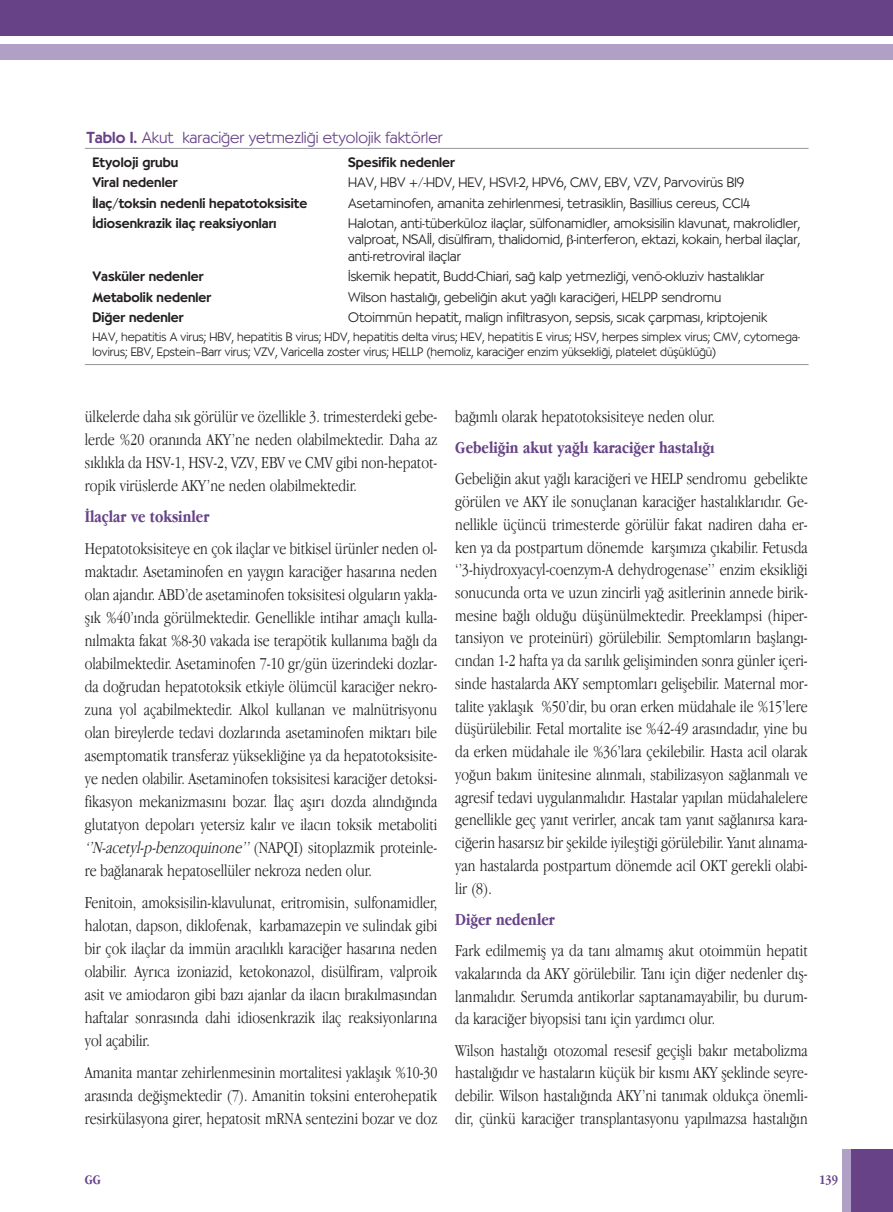
<style>
.page{position:relative;width:893px;height:1212px;background:#fff}
.page>*{position:absolute;margin:0;border:0;box-sizing:border-box;transform-origin:0 0}
.t1{font:300 17.25px/23.1px "Apple Garamond";color:#231f20;text-align:justify}
.t2{font:700 17.25px "Apple Garamond";color:#674287}
.t3{font:15.75px "Cg Bernhardt Lt";color:#674287}
.t4{font:13.5px/16.4px "Cg Bernhardt Lt";color:#231f20;text-align:justify}
.t5{font:13.5px "Cg Bernhardt Md";color:#231f20}
.t6{font:700 13.5px "Apple Garamond";color:#674287}
.t7{font:12px/14.4px "Cg Bernhardt Lt";color:#231f20}
.s1{font-family:"Cg Bernhardt Md"}
.s2{font-style:italic}
</style>
<div class="page">
<div style="left:851px;top:1150px;width:42px;height:62px;background:#674287"></div>
<div style="left:843px;top:1150px;width:8px;height:62px;background:#b1a0c5"></div>
<div style="left:0;top:0;width:893px;height:35px;background:#674287"></div>
<div style="left:0;top:44px;width:893px;height:15px;background:#b1a0c5"></div>
<hr style="left:85px;top:148px;width:724px;height:1px;background:#939598">
<hr style="left:85px;top:364px;width:724px;height:1px;background:#939598">
<p class="t3" style="left:86px;top:132px;width:358px"><span class="s1">Tablo 1.</span> Akut karaci¤er yetmezli¤i etyolojik faktörler</p>
<p class="t5" style="left:92px;top:157px;width:88px">Etyoloji grubu</p>
<p class="t5" style="left:348px;top:157px;width:108px">Spesifik nedenler</p>
<p class="t5" style="left:92px;top:177px;width:87px">Viral nedenler</p>
<p class="t4" style="left:348px;top:176px;width:397px">HAV, HBV +/-HDV, HEV, HSV1-2, HPV6, CMV, EBV, VZV, Parvovirüs B19</p>
<p class="t5" style="left:92px;top:198px;width:216px">‹laç/toksin nedenli hepatotoksisite</p>
<p class="t4" style="left:348px;top:196px;width:403px">Asetaminofen, amanita zehirlenmesi, tetrasiklin, Basillius cereus, CCl4</p>
<p class="t5" style="left:92px;top:218px;width:186px">‹diosenkrazik ilaç reaksiyonlar›</p>
<p class="t4" style="left:348px;top:217px;width:454px">Halotan, anti-tüberküloz ilaçlar, sülfonamidler, amoksisilin klavunat, makrolidler, valproat, NSA‹‹, disülfiram, thalidomid, -interferon, ektazi, kokain, herbal ilaçlar, anti-retroviral ilaçlar</p>
<p class="t5" style="left:92px;top:272px;width:113px">Vasküler nedenler</p>
<p class="t4" style="left:348px;top:270px;width:417px">‹skemik hepatit, Budd-Chiari, sa¤ kalp yetmezli¤i, venö-okluziv hastal›klar</p>
<p class="t5" style="left:92px;top:292px;width:121px">Metabolik nedenler</p>
<p class="t4" style="left:348px;top:290px;width:375px">Wilson hastal›¤›, gebeli¤in akut ya¤l› karaci¤eri, HELPP sendromu</p>
<p class="t5" style="left:92px;top:312px;width:93px">Di¤er nedenler</p>
<p class="t4" style="left:348px;top:311px;width:421px">Otoimmün hepatit, malign infiltrasyon, sepsis, s›cak çarpmas›, kriptojenik</p>
<p class="t7" style="left:92px;top:331px;width:709px">HAV, hepatitis A virus; HBV, hepatitis B virus; HDV, hepatitis delta virus; HEV, hepatitis E virus; HSV, herpes simplex virus; CMV, cytomega&shy;lovirus; EBV, Epstein–Barr virus; VZV, Varicella zoster virus; HELLP (hemoliz, karaci¤er enzim yüksekli¤i, platelet düflüklü¤ü)</p>
<p class="t1" style="left:85px;top:406px;width:354px">ülkelerde daha sık görülür ve özellikle 3. trimesterdeki gebe&shy;lerde %20 oranında AKY’ne neden olabilmektedir. Daha az sıklıkla da HSV-1, HSV-2, VZV, EBV ve CMV gibi non-hepatot&shy;ropik virüslerde AKY’ne neden olabilmektedir.</p>
<p class="t2" style="left:85px;top:510px;width:126px">İlaçlar ve toksinler</p>
<p class="t1" style="left:85px;top:538px;width:354px">Hepatotoksisiteye en çok ilaçlar ve bitkisel ürünler neden ol&shy;maktadır. Asetaminofen en yaygın karaciğer hasarına neden olan ajandır. ABD’de asetaminofen toksisitesi olguların yakla&shy;şık %40’ında görülmektedir. Genellikle intihar amaçlı kulla&shy;nılmakta fakat %8-30 vakada ise terapötik kullanıma bağlı da olabilmektedir. Asetaminofen 7-10 gr/gün üzerindeki dozlar&shy;da doğrudan hepatotoksik etkiyle ölümcül karaciğer nekro&shy;zuna yol açabilmektedir. Alkol kullanan ve malnütrisyonu olan bireylerde tedavi dozlarında asetaminofen miktarı bile asemptomatik transferaz yüksekliğine ya da hepatotoksisite&shy;ye neden olabilir. Asetaminofen toksisitesi karaciğer detoksi&shy;fikasyon mekanizmasını bozar. İlaç aşırı dozda alındığında glutatyon depoları yetersiz kalır ve ilacın toksik metaboliti <span class="s2">‘’N-acetyl-p-benzoquinone’’</span>(NAPQI) sitoplazmik proteinle&shy;re bağlanarak hepatosellüler nekroza neden olur.</p>
<p class="t1" style="left:85px;top:892px;width:354px">Fenitoin, amoksisilin-klavulunat, eritromisin, sulfonamidler, halotan, dapson, diklofenak, karbamazepin ve sulindak gibi bir çok ilaçlar da immün aracılıklı karaciğer hasarına neden olabilir. Ayrıca izoniazid, ketokonazol, disülfiram, valproik asit ve amiodaron gibi bazı ajanlar da ilacın bırakılmasından haftalar sonrasında dahi idiosenkrazik ilaç reaksiyonlarına yol açabilir.</p>
<p class="t1" style="left:85px;top:1062px;width:354px">Amanita mantar zehirlenmesinin mortalitesi yaklaşık %10-30 arasında değişmektedir (7). Amanitin toksini enterohepatik resirkülasyona girer, hepatosit mRNA sentezini bozar ve doz</p>
<p class="t1" style="left:455px;top:406px;width:261px">bağımlı olarak hepatotoksisiteye neden olur.</p>
<p class="t2" style="left:455px;top:440px;width:261px">Gebeliğin akut yağlı karaciğer hastalığı</p>
<p class="t1" style="left:455px;top:469px;width:354px">Gebeliğin akut yağlı karaciğeri ve HELP sendromu gebelikte görülen ve AKY ile sonuçlanan karaciğer hastalıklarıdır. Ge&shy;nellikle üçüncü trimesterde görülür fakat nadiren daha er&shy;ken ya da postpartum dönemde karşımıza çıkabilir. Fetusda ‘’3-hiydroxyacyl-coenzym-A dehydrogenase’’ enzim eksikliği sonucunda orta ve uzun zincirli yağ asitlerinin annede birik&shy;mesine bağlı olduğu düşünülmektedir. Preeklampsi (hiper&shy;tansiyon ve proteinüri) görülebilir. Semptomların başlangı&shy;cından 1-2 hafta ya da sarılık gelişiminden sonra günler içeri&shy;sinde hastalarda AKY semptomları gelişebilir. Maternal mor&shy;talite yaklaşık %50’dir, bu oran erken müdahale ile %15’lere düşürülebilir. Fetal mortalite ise %42-49 arasındadır, yine bu da erken müdahale ile %36’lara çekilebilir. Hasta acil olarak yoğun bakım ünitesine alınmalı, stabilizasyon sağlanmalı ve agresif tedavi uygulanmalıdır. Hastalar yapılan müdahalelere genellikle geç yanıt verirler, ancak tam yanıt sağlanırsa kara&shy;ciğerin hasarsız bir şekilde iyileştiği görülebilir. Yanıt alınama&shy;yan hastalarda postpartum dönemde acil OKT gerekli olabi&shy;lir (8).</p>
<p class="t2" style="left:455px;top:912px;width:101px">Diğer nedenler</p>
<p class="t1" style="left:455px;top:940px;width:354px">Fark edilmemiş ya da tanı almamış akut otoimmün hepatit vakalarında da AKY görülebilir. Tanı için diğer nedenler dış&shy;lanmalıdır. Serumda antikorlar saptanamayabilir, bu durum&shy;da karaciğer biyopsisi tanı için yardımcı olur.</p>
<p class="t1" style="left:455px;top:1040px;width:354px">Wilson hastalığı otozomal resesif geçişli bakır metabolizma hastalığıdır ve hastaların küçük bir kısmı AKY şeklinde seyre&shy;debilir. Wilson hastalığında AKY’ni tanımak oldukça önemli&shy;dir, çünkü karaciğer transplantasyonu yapılmazsa hastalığın</p>
<p class="t6" style="left:85px;top:1174px;width:18px">GG</p>
<p class="t6" style="left:819px;top:1174px;width:21px">139</p>
</div>
